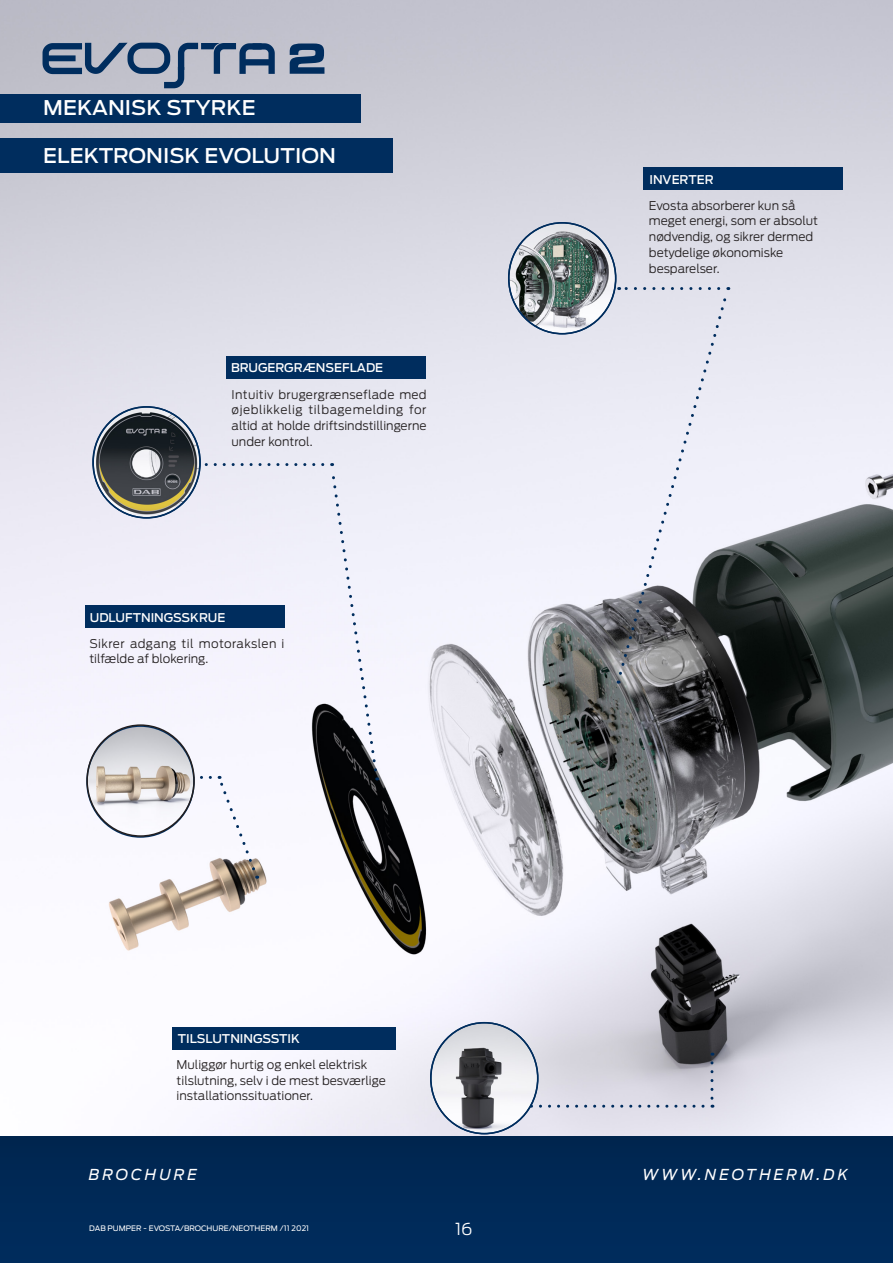
<style>
.page{position:relative;width:893px;height:1263px;background:#fff}
.page>*{position:absolute;margin:0;border:0;box-sizing:border-box;transform-origin:0 0}
.t1{font:500 20.1px "Antenna";color:#fff;scale:1.04 1}
.t2{font:300 16.5px "Antenna";color:#fff}
.t3{font:italic 15px "Antenna";letter-spacing:.2em;color:#fff}
.Normale{font:300 12px/15.8px "Antenna";color:#231f20}
.t4{font:500 12px "Antenna";color:#fff}
.t5{font:7.5px "Antenna";color:#fff}
</style>
<div class="page">
<div style="left:0;top:1137px;width:892px;height:126px;background:#002957"></div>
<svg style="left:892px;top:1137px;width:1px;height:126px"></svg>
<img style="left:0;top:0;width:893px;height:1136px">
<svg style="left:329px;top:463px;width:50px;height:317px"></svg>
<svg style="left:201px;top:463px;width:122px;height:3px"></svg>
<div style="left:226px;top:357px;width:200px;height:22px;background:#002d5e"></div>
<svg style="left:43px;top:43px;width:232px;height:45px;background:#8593a9"></svg>
<svg style="left:290px;top:44px;width:34px;height:30px"></svg>
<div style="left:0;top:94px;width:361px;height:29px;background:#002d5e"></div>
<div style="left:0;top:139px;width:393px;height:34px;background:#002d5e"></div>
<img style="left:93px;top:407px;width:107px;height:111px">
<div style="left:92px;top:406px;width:109px;height:112px;border:2px solid #002d5e;border-radius:50%"></div>
<img style="left:509px;top:223px;width:107px;height:111px">
<div style="left:508px;top:222px;width:108px;height:112px;border:2px solid #002d5e;border-radius:50%"></div>
<svg style="left:217px;top:776px;width:41px;height:103px"></svg>
<svg style="left:195px;top:776px;width:15px;height:3px"></svg>
<img style="left:87px;top:726px;width:107px;height:111px">
<div style="left:86px;top:724px;width:109px;height:113px;border:2px solid #231f20;border-radius:50%"></div>
<svg style="left:617px;top:287px;width:113px;height:397px"></svg>
<svg style="left:710px;top:1063px;width:3px;height:45px"></svg>
<svg style="left:538px;top:1105px;width:165px;height:3px"></svg>
<img style="left:431px;top:1023px;width:107px;height:110px">
<div style="left:430px;top:1022px;width:109px;height:112px;border:2px solid #002d5e;border-radius:50%"></div>
<div style="left:644px;top:168px;width:199px;height:22px;background:#002d5e"></div>
<div style="left:85px;top:606px;width:199px;height:22px;background:#002d5e"></div>
<div style="left:172px;top:1027px;width:223px;height:22px;background:#002d5e"></div>
<p class="t1" style="left:43px;top:96px;width:206px">MEKANISK STYRKE</p>
<p class="t1" style="left:43px;top:144px;width:283px">ELEKTRONISK EVOLUTION</p>
<p class="t4" style="left:231px;top:360px;width:154px">BRUGERGRÆNSEFLADE</p>
<p class="Normale" style="left:232px;top:386px;width:197px;text-align:justify">Intuitiv brugergrænseflade med øjeblikkelig tilbagemelding for altid at holde driftsindstillingerne under kontrol.</p>
<p class="t4" style="left:90px;top:610px;width:137px">UDLUFTNINGSSKRUE</p>
<p class="Normale" style="left:89px;top:635px;width:197px">Sikrer adgang til motorakslen i tilfælde af blokering.</p>
<p class="t4" style="left:178px;top:1031px;width:124px">TILSLUTNINGSSTIK</p>
<p class="Normale" style="left:177px;top:1057px;width:211px">Muliggør hurtig og enkel elektrisk tilslutning, selv i de mest besværlige installationssituationer.</p>
<p class="t4" style="left:649px;top:172px;width:66px">INVERTER</p>
<p class="Normale" style="left:649px;top:197px;width:171px">Evosta absorberer kun så meget energi, som er absolut nødvendig, og sikrer dermed betydelige økonomiske besparelser.</p>
<p class="t3" style="left:89px;top:1166px;width:110px">BROCHURE</p>
<p class="t3" style="left:642px;top:1166px;width:207px">WWW.NEOTHERM.DK</p>
<p class="t5" style="left:89px;top:1224px;width:221px">DAB PUMPER - EVOSTA/BROCHURE/NEOTHERM /11 2021</p>
<h2 class="t2" style="left:455px;top:1219px;width:19px">16</h2>
</div>
